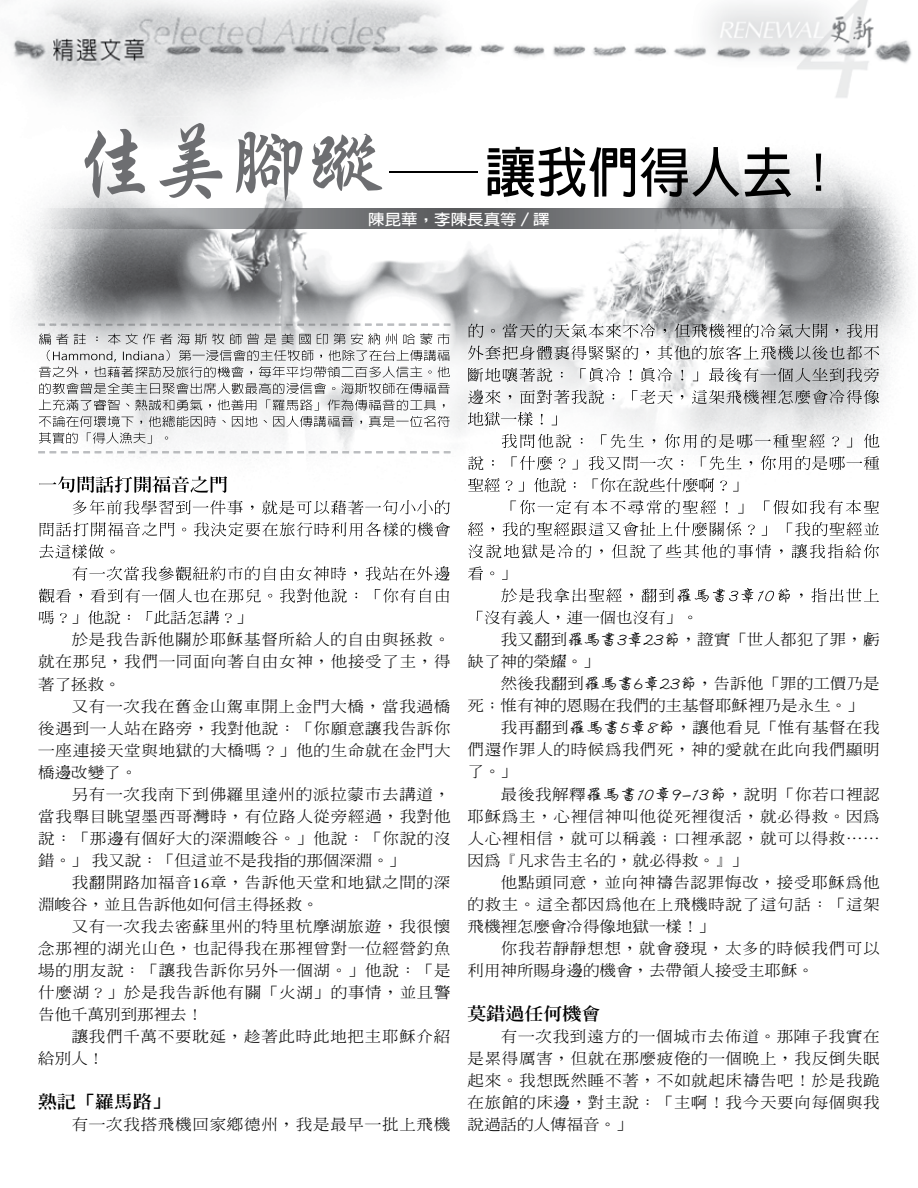
<style>
.page{position:relative;width:918px;height:1188px;background:#fff}
.page>*{position:absolute;margin:0;border:0;box-sizing:border-box;transform-origin:0 0}
.t1{font:700 54px "AR Hei B5";color:#000;scale:1.9 1}
.t2{font:800 17.25px "AR Ming B5";color:#000;scale:1.1 1}
.t3{font:300 14.85px/22px "AR Ming B5";letter-spacing:.045em;color:#000;text-align:justify;scale:1.11 1}
.t4{font:300 14.85px "AR Ming B5";color:#000;scale:1.11 1}
.t5{font:300 14.85px "AR Ming B5";letter-spacing:.005em;color:#000;scale:1.11 1}
.t6{font:300 14.85px "AR Ming B5";letter-spacing:.01em;color:#000;scale:1.11 1}
.t7{font:700 14.85px "AR Hei B5";color:#fff;scale:1.11 1}
.s1{font-family:"DF Xing Kai Std W5";font-weight:400;font-size:85.5px;color:#6d6e71}
.s2{font-family:"Adobe Garamond Pro";font-weight:400}
.s3{font-family:"AR Pen Xing Kai B5";font-weight:700}
</style>
<div class="page">
<img style="left:4px;top:0;width:908px;height:618px">
<img style="left:4px;top:117px;width:506px;height:208px">
<img style="left:510px;top:117px;width:255px;height:207px">
<img style="left:765px;top:117px;width:147px;height:261px">
<img style="left:4px;top:325px;width:761px;height:53px">
<img style="left:39px;top:476px;width:188px;height:17px">
<img style="left:73px;top:500px;width:377px;height:14px">
<img style="left:40px;top:522px;width:410px;height:15px">
<img style="left:39px;top:544px;width:76px;height:15px">
<img style="left:72px;top:566px;width:378px;height:15px">
<img style="left:39px;top:588px;width:410px;height:15px">
<img style="left:39px;top:610px;width:204px;height:8px">
<img style="left:469px;top:324px;width:409px;height:14px">
<img style="left:468px;top:346px;width:411px;height:14px">
<img style="left:468px;top:378px;width:411px;height:4px">
<img style="left:468px;top:368px;width:411px;height:10px">
<img style="left:468px;top:390px;width:411px;height:14px">
<img style="left:468px;top:412px;width:89px;height:14px">
<img style="left:502px;top:434px;width:377px;height:14px">
<img style="left:468px;top:456px;width:411px;height:14px">
<img style="left:468px;top:478px;width:270px;height:14px">
<img style="left:511px;top:500px;width:368px;height:14px">
<img style="left:468px;top:522px;width:411px;height:15px">
<img style="left:468px;top:544px;width:411px;height:14px">
<img style="left:468px;top:566px;width:39px;height:14px">
<img style="left:501px;top:588px;width:173px;height:14px">
<img style="left:677px;top:588px;width:113px;height:15px">
<img style="left:800px;top:588px;width:79px;height:14px">
<img style="left:477px;top:610px;width:215px;height:8px">
<img style="left:39px;top:209px;width:841px;height:20px">
<img style="left:38px;top:324px;width:412px;height:2px">
<img style="left:38px;top:451px;width:412px;height:2px">
<img style="left:39px;top:333px;width:411px;height:12px">
<img style="left:47px;top:350px;width:402px;height:12px">
<img style="left:39px;top:366px;width:411px;height:12px">
<img style="left:39px;top:383px;width:411px;height:11px">
<img style="left:39px;top:399px;width:406px;height:12px">
<img style="left:39px;top:416px;width:411px;height:11px">
<img style="left:39px;top:432px;width:129px;height:12px">
<h1 class="t1" style="left:74px;top:145px;width:407px"><span class="s1">佳美腳蹤</span>—讓我們得人去！</h1>
<p class="t7" style="left:368px;top:212px;width:165px">陳昆華，李陳長真等／譯</p>
<p class="t3" style="left:38px;top:607px;width:195px">嗎？」他說：「此話怎講？」</p>
<p class="t3" style="left:72px;top:629px;width:343px">於是我告訴他關於耶穌基督所給人的自由與拯救。</p>
<p class="t3" style="left:38px;top:651px;width:373px">就在那兒，我們一同面向著自由女神，他接受了主，得</p>
<p class="t3" style="left:38px;top:673px;width:76px">著了拯救。</p>
<p class="t3" style="left:72px;top:695px;width:343px">又有一次我在舊金山駕車開上金門大橋，當我過橋</p>
<p class="t3" style="left:38px;top:717px;width:373px">後遇到一人站在路旁，我對他說：「你願意讓我告訴你</p>
<p class="t3" style="left:38px;top:739px;width:373px">一座連接天堂與地獄的大橋嗎？」他的生命就在金門大</p>
<p class="t3" style="left:38px;top:761px;width:91px">橋邊改變了。</p>
<p class="t3" style="left:72px;top:783px;width:343px">另有一次我南下到佛羅里達州的派拉蒙市去講道，</p>
<p class="t3" style="left:38px;top:805px;width:373px">當我舉目眺望墨西哥灣時，有位路人從旁經過，我對他</p>
<p class="t3" style="left:38px;top:827px;width:373px">說：「那邊有個好大的深淵峻谷。」他說：「你說的沒</p>
<p class="t4" style="left:38px;top:853px;width:332px">錯。」我又說：「但這並不是我指的那個深淵。」</p>
<p class="t3" style="left:72px;top:871px;width:343px">我翻開路加福音<span class="s2">16</span>章，告訴他天堂和地獄之間的深</p>
<p class="t4" style="left:38px;top:897px;width:254px">淵峻谷，並且告訴他如何信主得拯救。</p>
<p class="t3" style="left:72px;top:915px;width:343px">又有一次我去密蘇里州的特里杭摩湖旅遊，我很懷</p>
<p class="t3" style="left:38px;top:937px;width:373px">念那裡的湖光山色，也記得我在那裡曾對一位經營釣魚</p>
<p class="t3" style="left:38px;top:960px;width:373px">場的朋友說：「讓我告訴你另外一個湖。」他說：「是</p>
<p class="t3" style="left:38px;top:982px;width:373px">什麼湖？」於是我告訴他有關「火湖」的事情，並且警</p>
<p class="t4" style="left:38px;top:1007px;width:150px">告他千萬別到那裡去！</p>
<p class="t3" style="left:72px;top:1026px;width:343px">讓我們千萬不要耽延，趁著此時此地把主耶穌介紹</p>
<p class="t3" style="left:38px;top:1048px;width:61px">給別人！</p>
<p class="t2" style="left:38px;top:1093px;width:122px">熟記「羅馬路」</p>
<p class="t3" style="left:72px;top:1114px;width:343px">有一次我搭飛機回家鄉德州，我是最早一批上飛機</p>
<p class="t4" style="left:468px;top:610px;width:210px">「沒有義人，連一個也沒有」。</p>
<p class="t5" style="left:501px;top:632px;width:343px">我又翻到<span class="s3">羅馬書3章23節</span>，證實「世人都犯了罪，虧</p>
<p class="t3" style="left:468px;top:651px;width:120px">缺了神的榮耀。」</p>
<p class="t6" style="left:501px;top:676px;width:343px">然後我翻到<span class="s3">羅馬書6章23節</span>，告訴他「罪的工價乃是</p>
<p class="t4" style="left:468px;top:698px;width:358px">死；惟有神的恩賜在我們的主基督耶穌裡乃是永生。」</p>
<p class="t3" style="left:501px;top:717px;width:343px">我再翻到<span class="s3">羅馬書5章8節</span>，讓他看見「惟有基督在我</p>
<p class="t3" style="left:468px;top:739px;width:373px">們還作罪人的時候為我們死，神的愛就在此向我們顯明</p>
<p class="t3" style="left:468px;top:761px;width:46px">了。」</p>
<p class="t3" style="left:501px;top:783px;width:343px">最後我解釋<span class="s3">羅馬書10章9-13節</span>，說明「你若口裡認</p>
<p class="t3" style="left:468px;top:805px;width:373px">耶穌為主，心裡信神叫他從死裡復活，就必得救。因為</p>
<p class="t3" style="left:468px;top:827px;width:373px">人心裡相信，就可以稱義；口裡承認，就可以得救⋯⋯</p>
<p class="t4" style="left:468px;top:853px;width:254px">因為『凡求告主名的，就必得救。』」</p>
<p class="t3" style="left:501px;top:871px;width:343px">他點頭同意，並向神禱告認罪悔改，接受耶穌為他</p>
<p class="t3" style="left:468px;top:893px;width:373px">的救主。這全都因為他在上飛機時說了這句話：「這架</p>
<p class="t4" style="left:468px;top:919px;width:224px">飛機裡怎麼會冷得像地獄一樣！」</p>
<p class="t3" style="left:501px;top:937px;width:343px">你我若靜靜想想，就會發現，太多的時候我們可以</p>
<p class="t4" style="left:468px;top:963px;width:314px">利用神所賜身邊的機會，去帶領人接受主耶穌。</p>
<p class="t2" style="left:468px;top:1005px;width:122px">莫錯過任何機會</p>
<p class="t3" style="left:468px;top:1025px;width:373px;text-indent:33px">有一次我到遠方的一個城市去佈道。那陣子我實在是累得厲害，但就在那麼疲倦的一個晚上，我反倒失眠起來。我想既然睡不著，不如就起床禱告吧！於是我跪在旅館的床邊，對主說：「主啊！我今天要向每個與我說過話的人傳福音。」</p>
</div>
